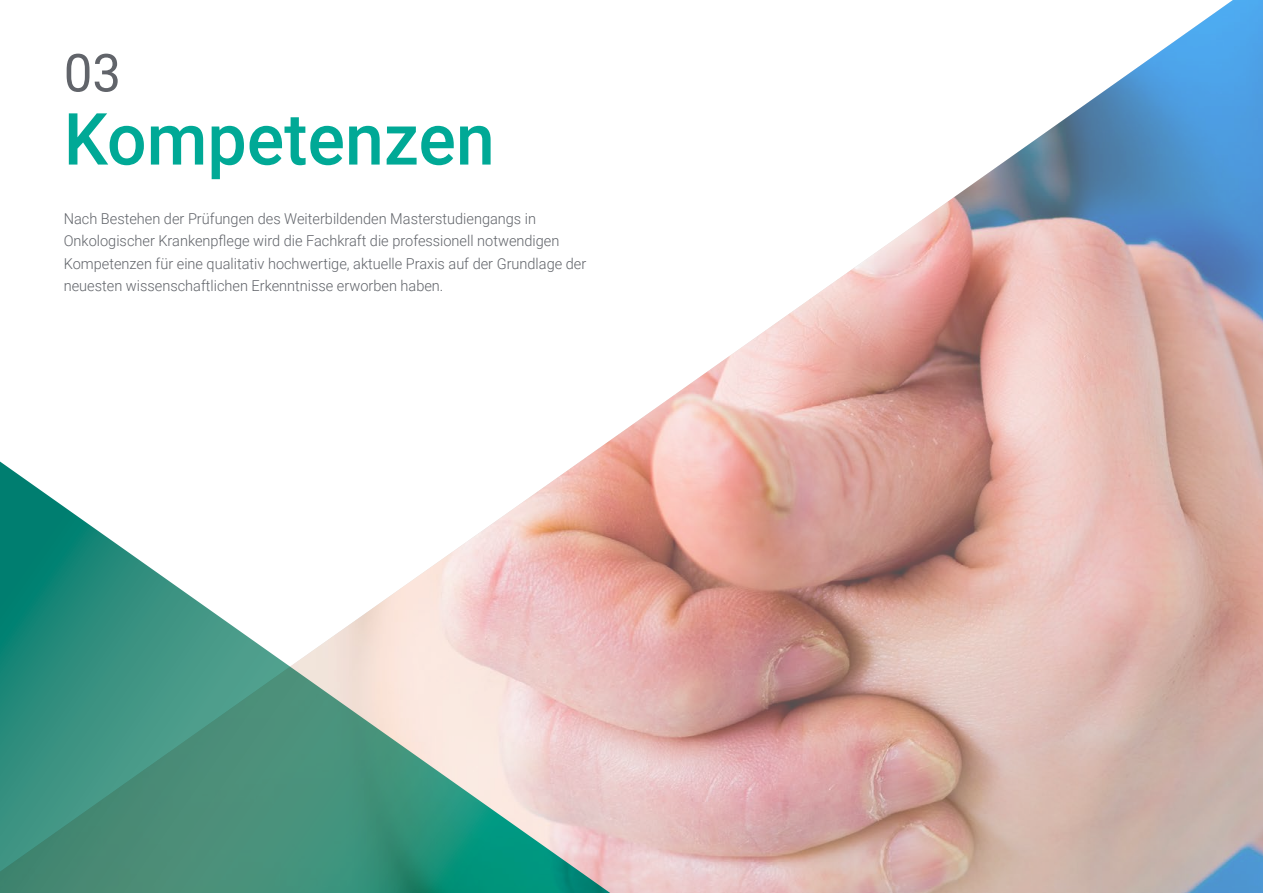
<style>
.page{position:relative;width:1263px;height:893px;background:#fff}
.page>*{position:absolute;margin:0;border:0;box-sizing:border-box;transform-origin:0 0}
.t1{font:500 72px "Roboto";color:#00a996}
.t2{font:52.5px "Roboto";color:#61646a}
.t3{font:300 15px/22.5px "Roboto";color:#61646a}
</style>
<div class="page">
<img style="left:602px;top:0;width:661px;height:893px">
<svg style="left:0;top:446px;width:640px;height:447px"></svg>
<h2 class="t2" style="left:64px;top:36px;width:59px">03</h2>
<h1 class="t1" style="left:64px;top:89px;width:432px">Kompetenzen</h1>
<p class="t3" style="left:64px;top:207px;width:524px">Nach Bestehen der Prüfungen des Weiterbildenden Masterstudiengangs in Onkologischer Krankenpflege wird die Fachkraft die professionell notwendigen Kompetenzen für eine qualitativ hochwertige, aktuelle Praxis auf der Grundlage der neuesten wissenschaftlichen Erkenntnisse erworben haben.</p>
</div>
